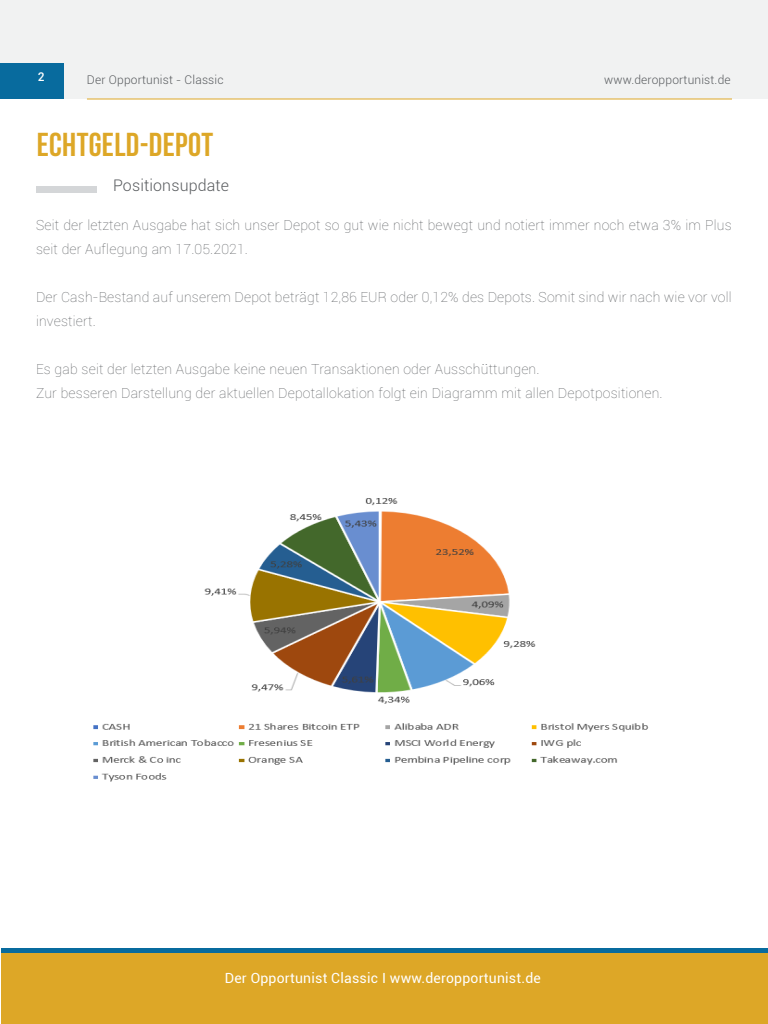
<style>
.page{position:relative;width:768px;height:1024px;background:#fff}
.page>*{position:absolute;margin:0;border:0;box-sizing:border-box;transform-origin:0 0}
.t1{font:700 33px "Bebas Neue";letter-spacing:.01em;color:#dda727}
.t2{font:300 16px "Roboto";letter-spacing:.01em;color:#595c5f}
.t3{font:100 14px/24px "Roboto";letter-spacing:.015em;color:#595c5f}
.t4{font:14px "Roboto";letter-spacing:.015em;color:#fff}
.t5{font:300 12px "Roboto";letter-spacing:.015em;color:#595c5f}
.t6{font:500 12px "Roboto";color:#fff}
</style>
<div class="page">
<div style="left:1px;top:1px;width:767px;height:98px;background:#f1f2f2"></div>
<div style="left:1px;top:64px;width:63px;height:35px;background:#086b9e"></div>
<hr style="left:87px;top:99px;width:645px;height:1px;background:#dda727">
<div style="left:1px;top:952px;width:767px;height:72px;background:#dda727"></div>
<hr style="left:1px;top:948px;width:767px;height:4px;background:#086b9e">
<div style="left:37px;top:187px;width:60px;height:6px;background:#d4d6d8"></div>
<img style="left:93px;top:498px;width:556px;height:284px">
<p class="t6" style="left:38px;top:70px;width:8px">2</p>
<p class="t5" style="left:87px;top:75px;width:138px">Der Opportunist - Classic</p>
<p class="t5" style="left:604px;top:75px;width:128px">www.deropportunist.de</p>
<h1 class="t1" style="left:37px;top:125px;width:178px">ECHTGELD-DEPOT</h1>
<p class="t2" style="left:113px;top:179px;width:118px">Positionsupdate</p>
<p class="t3" style="left:36px;top:215px;width:697px">Seit der letzten Ausgabe hat sich unser Depot so gut wie nicht bewegt und notiert immer noch etwa 3% im Plus seit der Auflegung am 17.05.2021.</p>
<p class="t3" style="left:36px;top:287px;width:697px">Der Cash-Bestand auf unserem Depot beträgt 12,86 EUR oder 0,12% des Depots. Somit sind wir nach wie vor voll investiert.</p>
<p class="t3" style="left:36px;top:359px;width:628px">Es gab seit der letzten Ausgabe keine neuen Transaktionen oder Ausschüttungen.<br>Zur besseren Darstellung der aktuellen Depotallokation folgt ein Diagramm mit allen Depotpositionen.</p>
<p class="t4" style="left:225px;top:972px;width:318px">Der Opportunist Classic I www.deropportunist.de</p>
</div>
